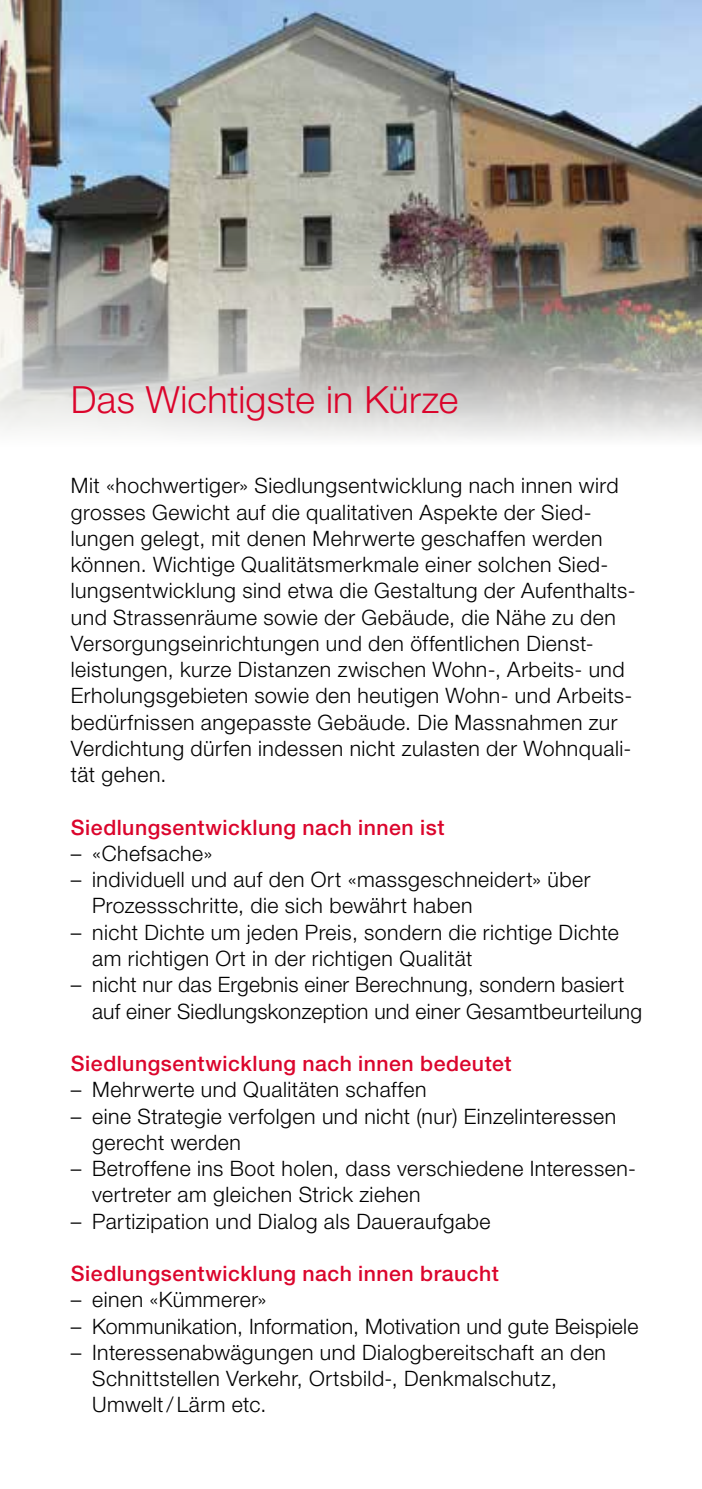
<style>
.page{position:relative;width:702px;height:1489px;background:#fff}
.page>*{position:absolute;margin:0;border:0;box-sizing:border-box;transform-origin:0 0}
.t1{font:300 37.5px "Helvetica Neue LT Std";letter-spacing:.005em;color:#db052c}
.t2{font:300 21.25px/26.2px "Helvetica Neue LT Std";letter-spacing:.025em;color:#000}
.t3{font:500 21.25px "Helvetica Neue LT Std";letter-spacing:.025em;color:#db052c}
</style>
<div class="page">
<img style="left:0;top:0;width:702px;height:438px">
<h1 class="t1" style="left:71px;top:377px;width:389px">Das Wichtigste in Kürze</h1>
<p class="t2" style="left:71px;top:472px;width:566px">Mit «hochwertiger» Siedlungsentwicklung nach innen wird grosses Gewicht auf die qualitativen Aspekte der Sied&shy;lungen gelegt, mit denen Mehrwerte geschaffen werden können. Wichtige Qualitätsmerkmale einer solchen Sied&shy;lungsentwicklung sind etwa die Gestaltung der Aufenthalts&shy;und Strassenräume sowie der Gebäude, die Nähe zu den Versorgungseinrichtungen und den öffentlichen Dienst&shy;leistungen, kurze Distanzen zwischen Wohn-, Arbeits- und Erholungsgebieten sowie den heutigen Wohn- und Arbeits&shy;bedürfnissen angepasste Gebäude. Die Massnahmen zur Verdichtung dürfen indessen nicht zulasten der Wohnquali&shy;tät gehen.</p>
<p class="t3" style="left:71px;top:814px;width:375px">Siedlungsentwicklung nach innen ist</p>
<p class="t2" style="left:71px;top:839px;width:143px">– «Chefsache»</p>
<p class="t2" style="left:92px;top:866px;width:499px;text-indent:-21px">– individuell und auf den Ort «massgeschneidert» über<br>Prozessschritte, die sich bewährt haben</p>
<p class="t2" style="left:92px;top:918px;width:528px;text-indent:-21px">– nicht Dichte um jeden Preis, sondern die richtige Dichte am richtigen Ort in der richtigen Qualität</p>
<p class="t2" style="left:92px;top:971px;width:551px;text-indent:-21px">– nicht nur das Ergebnis einer Berechnung, sondern basiert auf einer Siedlungskonzeption und einer Gesamtbeurteilung</p>
<p class="t3" style="left:71px;top:1050px;width:442px">Siedlungsentwicklung nach innen bedeutet</p>
<p class="t2" style="left:71px;top:1076px;width:357px">– Mehrwerte und Qualitäten schaffen</p>
<p class="t2" style="left:92px;top:1102px;width:525px;text-indent:-21px">– eine Strategie verfolgen und nicht (nur) Einzelinteressen gerecht werden</p>
<p class="t2" style="left:92px;top:1154px;width:545px;text-indent:-21px">– Betroffene ins Boot holen, dass verschiedene Interessen&shy;vertreter am gleichen Strick ziehen</p>
<p class="t2" style="left:71px;top:1207px;width:421px">– Partizipation und Dialog als Daueraufgabe</p>
<p class="t3" style="left:71px;top:1260px;width:429px">Siedlungsentwicklung nach innen braucht</p>
<p class="t2" style="left:71px;top:1286px;width:197px">– einen «Kümmerer»</p>
<p class="t2" style="left:71px;top:1312px;width:569px">– Kommunikation, Information, Motivation und gute Beispiele</p>
<p class="t2" style="left:92px;top:1338px;width:515px;text-indent:-21px">– Interessenabwägungen und Dialogbereitschaft an den<br>Schnittstellen Verkehr, Ortsbild-, Denkmalschutz,<br>Umwelt/ Lärm etc.</p>
</div>
